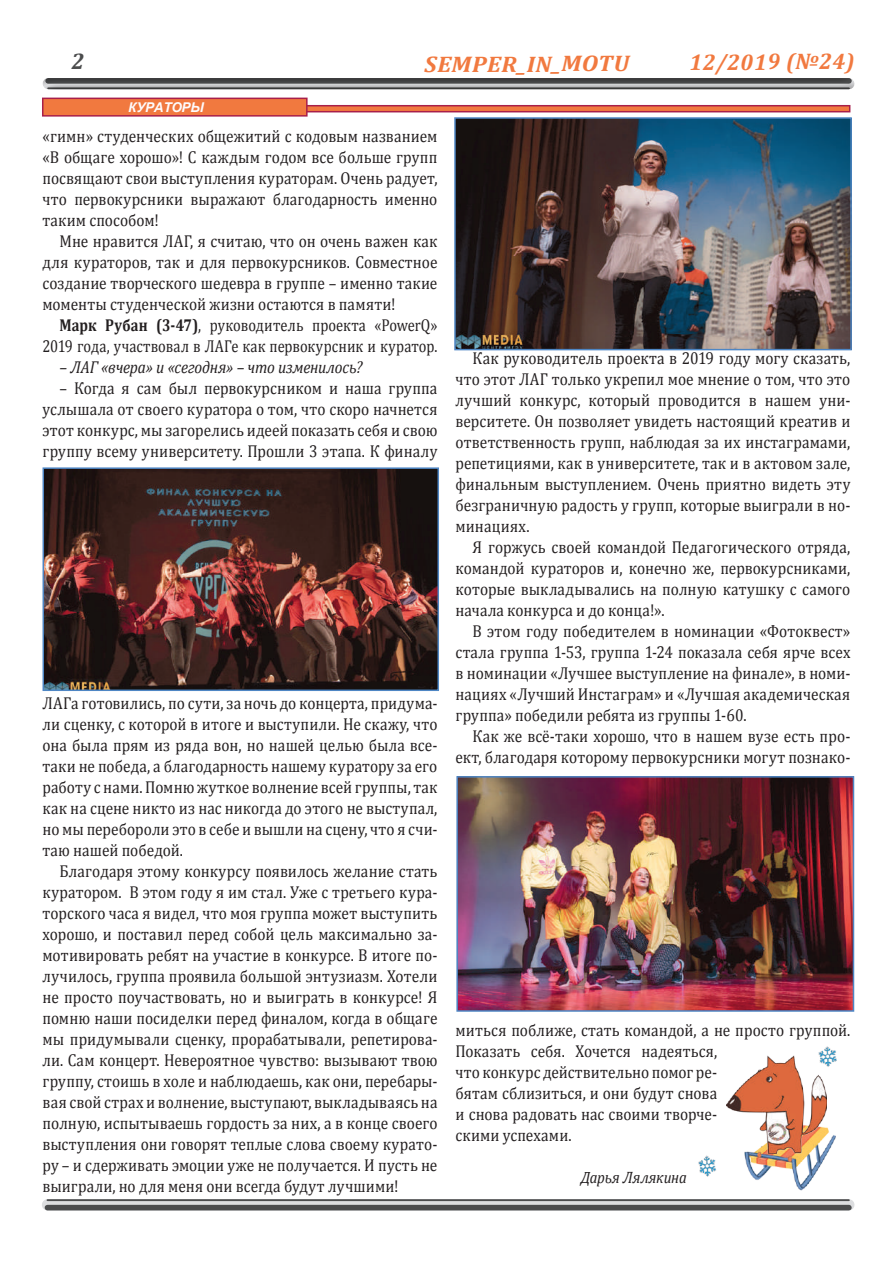
<style>
.page{position:relative;width:893px;height:1263px;background:#fff}
.page>*{position:absolute;margin:0;border:0;box-sizing:border-box;transform-origin:0 0}
.t1{font:italic 700 22.5px "Cambria";color:#f1793f;scale:1.09 1}
.t2{font:italic 700 22.5px "Cambria";color:#f1793f}
.t3{font:17.25px/21px "Cambria";letter-spacing:.005em;color:#231f20;text-align:justify;scale:.89 1}
.t4{font:17.25px/21px "Cambria";letter-spacing:.005em;color:#231f20;text-align:right;scale:.84 1}
.t5{font:italic 17.25px "Cambria";letter-spacing:-.01em;color:#231f20;scale:.89 1}
.t6{font:italic 16.5px "Cambria";letter-spacing:-.015em;color:#231f20;scale:.89 1}
.t7{font:italic 700 13.5px "Arial";letter-spacing:-.02em;color:#fefbfc}
.s1{font-weight:700}
</style>
<div class="page">
<svg style="left:47px;top:1201px;width:802px;height:4px;background:#d2d3d5"></svg>
<hr style="left:47px;top:1199px;width:802px;height:2px;background:#4b4c4d">
<div style="left:47px;top:1205px;width:802px;height:5px;background:#4b4c4d"></div>
<div style="left:0;top:33px;width:893px;height:102px;background:#231f20;opacity:.5"></div>
<svg style="left:308px;top:105px;width:542px;height:7px;background:#d65842"></svg>
<div style="left:42px;top:98px;width:266px;height:19px;background:#f1793f;border:2px solid #a81f4a"></div>
<img style="left:744px;top:1127px;width:92px;height:64px">
<img style="left:726px;top:1055px;width:100px;height:98px">
<img style="left:46px;top:470px;width:390px;height:218px">
<div style="left:43px;top:467px;width:396px;height:224px;border:2px solid #4e86c4"></div>
<img style="left:459px;top:779px;width:392px;height:230px">
<div style="left:456px;top:776px;width:398px;height:236px;border:2px solid #4e86c4"></div>
<img style="left:457px;top:120px;width:392px;height:227px">
<div style="left:454px;top:117px;width:398px;height:233px;border:2px solid #4e86c4"></div>
<img style="left:698px;top:1155px;width:18px;height:22px">
<img style="left:816px;top:1046px;width:21px;height:22px">
<svg style="left:71px;top:54px;width:13px;height:15px"></svg>
<h1 class="t1" style="left:424px;top:50px;width:189px;rotate:-1deg">SEMPER_IN_MOTU</h1>
<h1 class="t2" style="left:689px;top:47px;width:167px;rotate:-1deg">12/2019 (№24)</h1>
<p class="t7" style="left:128px;top:99px;width:77px">КУРАТОРЫ</p>
<p class="t3" style="left:43px;top:125px;width:445px">«гимн» студенческих общежитий с кодовым названием «В общаге хорошо»! С каждым годом все больше групп посвящают свои выступления кураторам. Очень радует, что первокурсники выражают благодарность именно таким способом!</p>
<p class="t3" style="left:43px;top:230px;width:445px;text-indent:17px">Мне нравится ЛАГ, я считаю, что он очень важен как для кураторов, так и для первокурсников. Совместное создание творческого шедевра в группе – именно такие моменты студенческой жизни остаются в памяти!</p>
<p class="t4" style="left:43px;top:314px;width:472px"><span class="s1">Марк Рубан (3-47)</span>, руководитель проекта «PowerQ»<br>2019 года, участвовал в ЛАГе как первокурсник и куратор.</p>
<p class="t5" style="left:60px;top:355px;width:342px">– ЛАГ «вчера» и «сегодня» – что изменилось?</p>
<p class="t3" style="left:43px;top:377px;width:445px;text-indent:17px">– Когда я сам был первокурсником и наша группа услышала от своего куратора о том, что скоро начнется этот конкурс, мы загорелись идеей показать себя и свою группу всему университету. Прошли 3 этапа. К финалу</p>
<p class="t3" style="left:43px;top:692px;width:445px">ЛАГа готовились, по сути, за ночь до концерта, придума&shy;ли сценку, с которой в итоге и выступили. Не скажу, что она была прям из ряда вон, но нашей целью была все&shy;таки не победа, а благодарность нашему куратору за его работу с нами. Помню жуткое волнение всей группы, так как на сцене никто из нас никогда до этого не выступал, но мы перебороли это в себе и вышли на сцену, что я счи&shy;таю нашей победой.</p>
<p class="t3" style="left:43px;top:860px;width:445px;text-indent:17px">Благодаря этому конкурсу появилось желание стать куратором. В этом году я им стал. Уже с третьего кура&shy;торского часа я видел, что моя группа может выступить хорошо, и поставил перед собой цель максимально за&shy;мотивировать ребят на участие в конкурсе. В итоге по&shy;лучилось, группа проявила большой энтузиазм. Хотели не просто поучаствовать, но и выиграть в конкурсе! Я помню наши посиделки перед финалом, когда в общаге мы придумывали сценку, прорабатывали, репетирова&shy;ли. Сам концерт. Невероятное чувство: вызывают твою группу, стоишь в холе и наблюдаешь, как они, перебары&shy;вая свой страх и волнение, выступают, выкладываясь на полную, испытываешь гордость за них, а в конце своего выступления они говорят теплые слова своему курато&shy;ру – и сдерживать эмоции уже не получается. И пусть не выиграли, но для меня они всегда будут лучшими!</p>
<p class="t3" style="left:455px;top:347px;width:445px;text-indent:17px">Как руководитель проекта в 2019 году могу сказать, что этот ЛАГ только укрепил мое мнение о том, что это лучший конкурс, который проводится в нашем уни&shy;верситете. Он позволяет увидеть настоящий креатив и ответственность групп, наблюдая за их инстаграмами, репетициями, как в университете, так и в актовом зале, финальным выступлением. Очень приятно видеть эту безграничную радость у групп, которые выиграли в но&shy;минациях.</p>
<p class="t3" style="left:455px;top:536px;width:445px;text-indent:17px">Я горжусь своей командой Педагогического отряда, командой кураторов и, конечно же, первокурсниками, которые выкладывались на полную катушку с самого начала конкурса и до конца!».</p>
<p class="t3" style="left:455px;top:620px;width:445px;text-indent:17px">В этом году победителем в номинации «Фотоквест» стала группа 1-53, группа 1-24 показала себя ярче всех в номинации «Лучшее выступление на финале», в номи&shy;нациях «Лучший Инстаграм» и «Лучшая академическая группа» победили ребята из группы 1-60.</p>
<p class="t3" style="left:455px;top:725px;width:445px;text-align:right">Как же всё-таки хорошо, что в нашем вузе есть про&shy;ект, благодаря которому первокурсники могут познако-</p>
<p class="t3" style="left:455px;top:1019px;width:445px;text-align:left">миться поближе, стать командой, а не просто группой.<br>Показать себя. Хочется надеяться,<br>что конкурс действительно помог ре-<br>бятам сблизиться, и они будут снова<br>и снова радовать нас своими творче-<br>скими успехами.</p>
<p class="t6" style="left:581px;top:1166px;width:121px">Дарья Лялякина</p>
</div>
